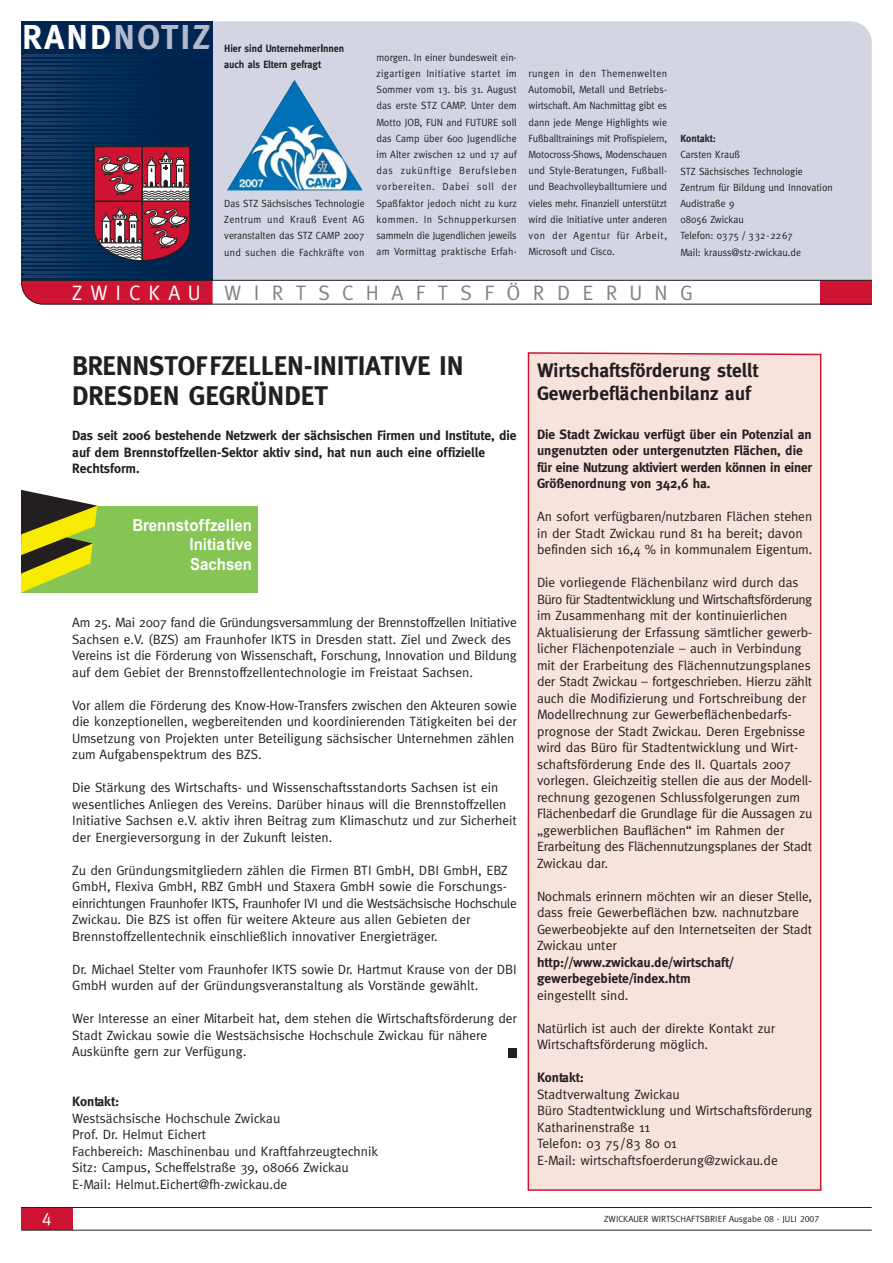
<style>
.page{position:relative;width:893px;height:1263px;background:#fff}
.page>*{position:absolute;margin:0;border:0;box-sizing:border-box;transform-origin:0 0}
.t1{font:700 34.5px "Meta";letter-spacing:.065em;color:#b3b9cc}
.t2{font:700 27px/30px "Meta";letter-spacing:-.005em;color:#231f20}
.t3{font:21px "Meta";letter-spacing:.585em;color:#808285}
.t4{font:21px "Meta";letter-spacing:.38em;color:#fff}
.t5{font:700 19.5px/22.5px "Meta";color:#231f20}
.t6{font:18px "Meta Caps";color:#fff}
.t7{font:700 16.65px/19.5px "Arial";letter-spacing:.005em;color:#fff;text-align:justify;scale:.9 1}
.t8{font:13.5px/16.5px "Meta";color:#231f20}
.t9{font:700 13.5px/16.5px "Meta";color:#231f20}
.t10{font:10.5px/16.2px "Meta";color:#231f20;text-align:justify;scale:.95 1}
.t11{font:700 10.5px/16.2px "Meta";color:#231f20;scale:.95 1}
.t12{font:9px "Meta";color:#231f20}
.s1{color:#fff}
.s2{font-size:11.25px}
.s3{font-weight:700}
.s4{font-family:"Meta Caps"}
</style>
<div class="page">
<div style="left:213px;top:21px;width:659px;height:34px;background:#d3d6e2"></div>
<div style="left:21px;top:21px;width:192px;height:259px;background:#002551"></div>
<svg style="left:21px;top:55px;width:851px;height:250px"></svg>
<div style="left:21px;top:1207px;width:51px;height:23px;background:#ce1432"></div>
<hr style="left:21px;top:1207px;width:851px;height:1px;background:#231f20">
<hr style="left:21px;top:1230px;width:851px;height:1px;background:#231f20">
<div style="left:527px;top:352px;width:295px;height:839px;background:#f8e2dc"></div>
<div style="left:508px;top:1048px;width:9px;height:9px;background:#231f20"></div>
<div style="left:21px;top:506px;width:237px;height:86px;background:#86c554"></div>
<svg style="left:21px;top:490px;width:76px;height:102px"></svg>
<img style="left:227px;top:79px;width:136px;height:111px">
<p class="t1" style="left:22px;top:23px;width:189px"><span class="s1">RAND</span>NOTIZ</p>
<p class="t4" style="left:72px;top:284px;width:130px">ZWICKAU</p>
<p class="t11" style="left:224px;top:40px;width:128px">Hier sind Unternehmer<span class="s2">I</span>nnen auch als Eltern gefragt</p>
<p class="t10" style="left:376px;top:50px;width:149px">morgen. In einer bundesweit ein&shy;zigartigen Initiative startet im Sommer vom 13. bis 31. August das erste STZ CAMP. Unter dem Motto JOB, FUN and FUTURE soll das Camp über 600 Jugendliche im Alter zwischen 12 und 17 auf das zukünftige Berufsleben vorbereiten. Dabei soll der Spaßfaktor jedoch nicht zu kurz kommen. In Schnupperkursen sammeln die Jugendlichen jeweils am Vormittag praktische Erfah-</p>
<p class="t10" style="left:224px;top:196px;width:149px">Das STZ Sächsisches Technologie Zentrum und Krauß Event AG veranstalten das STZ CAMP 2007 und suchen die Fachkräfte von</p>
<p class="t10" style="left:529px;top:66px;width:147px">rungen in den Themenwelten Automobil, Metall und Betriebs&shy;wirtschaft. Am Nachmittag gibt es dann jede Menge Highlights wie Fußballtrainings mit Profispielern, Motocross-Shows, Modenschauen und Style-Beratungen, Fußball&shy;und Beachvolleyballturniere und vieles mehr. Finanziell unterstützt wird die Initiative unter anderen von der Agentur für Arbeit, Microsoft und Cisco.</p>
<p class="t10" style="left:680px;top:131px;width:162px;text-align:left"><span class="s3">Kontakt:<br></span>Carsten Krauß<br>STZ Sächsisches Technologie<br>Zentrum für Bildung und Innovation<br>Audistraße 9<br>08056 Zwickau<br>Telefon: 0375 / 332-2267<br>Mail: krauss@stz-zwickau.de</p>
<p class="t3" style="left:224px;top:284px;width:470px">WIRTSCHAFTSFÖRDERUNG</p>
<p class="t2" style="left:72px;top:352px;width:393px">BRENNSTOFFZELLEN-INITIATIVE IN<br>DRESDEN GEGRÜNDET</p>
<p class="t9" style="left:72px;top:428px;width:446px">Das seit 2006 bestehende Netzwerk der sächsischen Firmen und Institute, die auf dem Brennstoffzellen-Sektor aktiv sind, hat nun auch eine offizielle<br>Rechtsform.</p>
<p class="t7" style="left:189px;top:517px;width:71px;text-indent:-57px">Brennstoffzellen Initiative Sachsen</p>
<p class="t8" style="left:72px;top:615px;width:446px">Am 25. Mai 2007 fand die Gründungsversammlung der Brennstoffzellen Initiative Sachsen e.V. (BZS) am Fraunhofer IKTS in Dresden statt. Ziel und Zweck des Vereins ist die Förderung von Wissenschaft, Forschung, Innovation und Bildung auf dem Gebiet der Brennstoffzellentechnologie im Freistaat Sachsen.</p>
<p class="t8" style="left:72px;top:698px;width:446px">Vor allem die Förderung des Know-How-Transfers zwischen den Akteuren sowie die konzeptionellen, wegbereitenden und koordinierenden Tätigkeiten bei der Umsetzung von Projekten unter Beteiligung sächsischer Unternehmen zählen zum Aufgabenspektrum des BZS.</p>
<p class="t8" style="left:72px;top:780px;width:446px">Die Stärkung des Wirtschafts- und Wissenschaftsstandorts Sachsen ist ein wesentliches Anliegen des Vereins. Darüber hinaus will die Brennstoffzellen Initiative Sachsen e.V. aktiv ihren Beitrag zum Klimaschutz und zur Sicherheit der Energieversorgung in der Zukunft leisten.</p>
<p class="t8" style="left:72px;top:863px;width:446px">Zu den Gründungsmitgliedern zählen die Firmen BTI GmbH, DBI GmbH, EBZ GmbH, Flexiva GmbH, RBZ GmbH und Staxera GmbH sowie die Forschungs&shy;einrichtungen Fraunhofer IKTS, Fraunhofer IVI und die Westsächsische Hochschule Zwickau. Die BZS ist offen für weitere Akteure aus allen Gebieten der Brennstoffzellentechnik einschließlich innovativer Energieträger.</p>
<p class="t8" style="left:72px;top:962px;width:446px">Dr. Michael Stelter vom Fraunhofer IKTS sowie Dr. Hartmut Krause von der DBI<br>GmbH wurden auf der Gründungsveranstaltung als Vorstände gewählt.</p>
<p class="t8" style="left:72px;top:1011px;width:446px">Wer Interesse an einer Mitarbeit hat, dem stehen die Wirtschaftsförderung der<br>Stadt Zwickau sowie die Westsächsische Hochschule Zwickau für nähere<br>Auskünfte gern zur Verfügung.</p>
<p class="t8" style="left:72px;top:1094px;width:307px"><span class="s3">Kontakt:<br></span>Westsächsische Hochschule Zwickau<br>Prof. Dr. Helmut Eichert<br>Fachbereich: Maschinenbau und Kraftfahrzeugtechnik Sitz: Campus, Scheffelstraße 39, 08066 Zwickau E-Mail: Helmut.Eichert@fh-zwickau.de</p>
<p class="t5" style="left:537px;top:360px;width:223px">Wirtschaftsförderung stellt<br>Gewerbeflächenbilanz auf</p>
<p class="t9" style="left:537px;top:426px;width:277px">Die Stadt Zwickau verfügt über ein Potenzial an ungenutzten oder untergenutzten Flächen, die für eine Nutzung aktiviert werden können in einer Größenordnung von 342,6 ha.</p>
<p class="t8" style="left:537px;top:509px;width:277px">An sofort verfügbaren/nutzbaren Flächen stehen in der Stadt Zwickau rund 81 ha bereit; davon befinden sich 16,4 % in kommunalem Eigentum.</p>
<p class="t8" style="left:537px;top:575px;width:277px">Die vorliegende Flächenbilanz wird durch das Büro für Stadtentwicklung und Wirtschaftsförderung im Zusammenhang mit der kontinuierlichen Aktualisierung der Erfassung sämtlicher gewerb&shy;licher Flächenpotenziale – auch in Verbindung mit der Erarbeitung des Flächennutzungsplanes der Stadt Zwickau – fortgeschrieben. Hierzu zählt auch die Modifizierung und Fortschreibung der Modellrechnung zur Gewerbeflächenbedarfs&shy;prognose der Stadt Zwickau. Deren Ergebnisse wird das Büro für Stadtentwicklung und Wirt&shy;schaftsförderung Ende des II. Quartals 2007 vorlegen. Gleichzeitig stellen die aus der Modell&shy;rechnung gezogenen Schlussfolgerungen zum Flächenbedarf die Grundlage für die Aussagen zu „gewerblichen Bauflächen“ im Rahmen der Erarbeitung des Flächennutzungsplanes der Stadt Zwickau dar.</p>
<p class="t8" style="left:537px;top:888px;width:277px">Nochmals erinnern möchten wir an dieser Stelle, dass freie Gewerbeflächen bzw. nachnutzbare Gewerbeobjekte auf den Internetseiten der Stadt Zwickau unter <span class="s3">http://www.zwickau.de/wirtschaft/ gewerbegebiete/index.htm<br></span>eingestellt sind.</p>
<p class="t8" style="left:537px;top:1020px;width:240px">Natürlich ist auch der direkte Kontakt zur<br>Wirtschaftsförderung möglich.</p>
<p class="t8" style="left:537px;top:1070px;width:277px"><span class="s3">Kontakt:<br></span>Stadtverwaltung Zwickau<br>Büro Stadtentwicklung und Wirtschaftsförderung<br>Katharinenstraße 11<br>Telefon: 03 75/83 80 01<br>E-Mail: wirtschaftsfoerderung@zwickau.de</p>
<p class="t6" style="left:42px;top:1208px;width:11px">4</p>
<p class="t12" style="left:604px;top:1215px;width:216px">ZWICKAUER WIRTSCHAFTSBRIEF Ausgabe <span class="s4">08</span> · JULI <span class="s4">2007</span></p>
</div>
